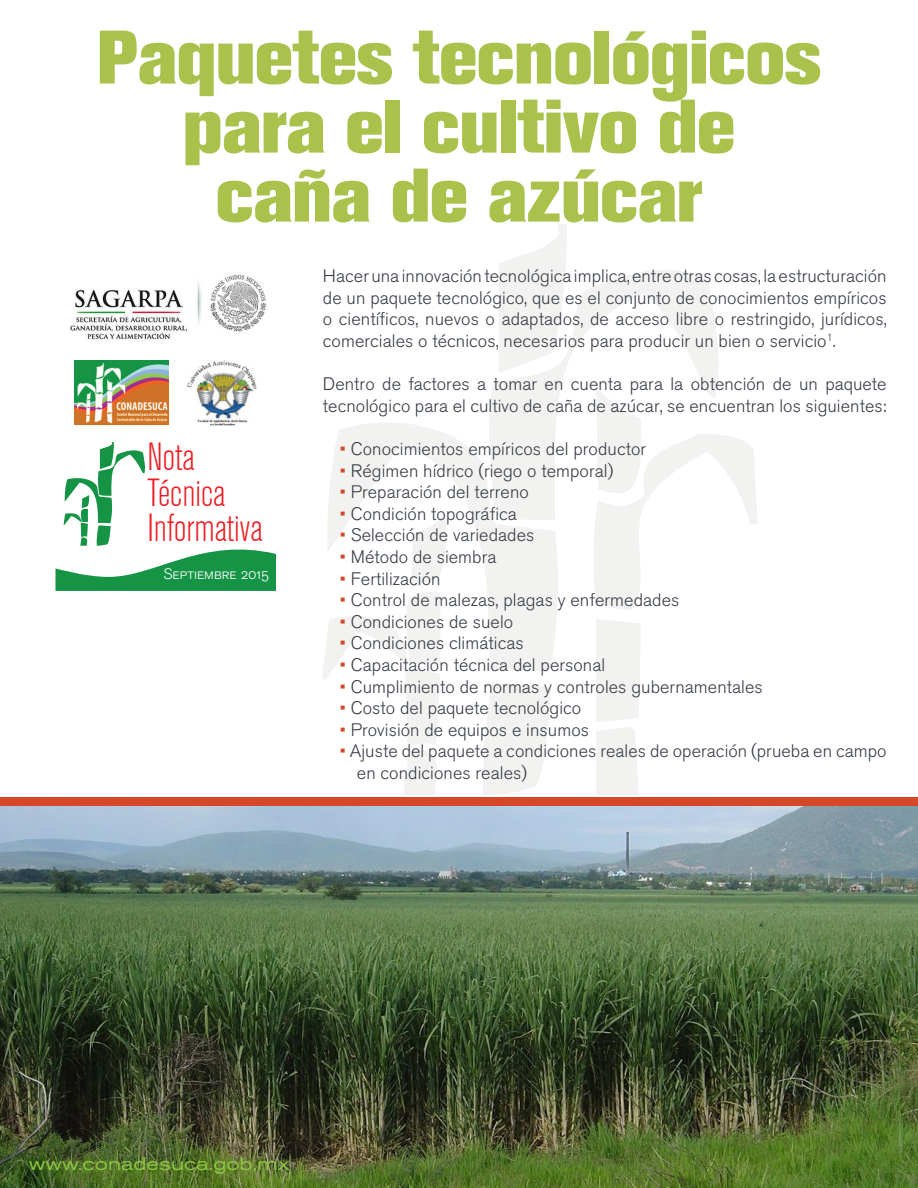
<style>
.page{position:relative;width:918px;height:1188px;background:#fff}
.page>*{position:absolute;margin:0;border:0;box-sizing:border-box;transform-origin:0 0}
.t1{font:800 75px/69px "Akzidenz Grotesk BQ";color:#aac14b;text-align:center}
.t2{font:300 condensed 38.85px/35.5px "Akzidenz Grotesk BQ";color:#ee1d23}
.t3{font:300 18px/21.6px "Akzidenz Grotesk BQ";letter-spacing:.005em;color:#383d46}
.t4{font:expanded 18px "Akzidenz Grotesk BQ";color:#8cc63f}
.t5{font:15px "Akzidenz Grotesk BQ Light SC";color:#fff}
.s1{color:#d54827}
</style>
<div class="page">
<img style="left:0;top:802px;width:918px;height:386px">
<svg style="left:322px;top:223px;width:435px;height:572px"></svg>
<img style="left:188px;top:361px;width:69px;height:65px">
<img style="left:75px;top:361px;width:94px;height:63px">
<img style="left:70px;top:274px;width:197px;height:66px">
<svg style="left:56px;top:442px;width:220px;height:149px"></svg>
<div style="left:1px;top:798px;width:917px;height:8px;background:#d54827"></div>
<p class="t1" style="left:97px;top:24px;width:725px">Paquetes tecnológicos para el cultivo de</p>
<p class="t1" style="left:216px;top:162px;width:488px">caña de azúcar</p>
<p class="t2" style="left:147px;top:440px;width:117px">Nota<br>Técnica<br>Informativa</p>
<p class="t5" style="left:164px;top:566px;width:107px">Septiembre 2015</p>
<p class="t3" style="left:323px;top:265px;width:565px;text-align:justify">Hacer una innovación tecnológica implica, entre otras cosas, la estructuración de un paquete tecnológico, que es el conjunto de conocimientos empíricos o científicos, nuevos o adaptados, de acceso libre o restringido, jurídicos, comerciales o técnicos, necesarios para producir un bien o servicio<sup>1</sup>.</p>
<p class="t3" style="left:323px;top:373px;width:565px">Dentro de factores a tomar en cuenta para la obtención de un paquete tecnológico para el cultivo de caña de azúcar, se encuentran los siguientes:</p>
<p class="t3" style="left:340px;top:438px;width:308px"><span class="s1">•</span> Conocimientos empíricos del productor</p>
<p class="t3" style="left:340px;top:460px;width:275px"><span class="s1">•</span> Régimen hídrico (riego o temporal)</p>
<p class="t3" style="left:340px;top:481px;width:191px"><span class="s1">•</span> Preparación del terreno</p>
<p class="t3" style="left:340px;top:503px;width:179px"><span class="s1">•</span> Condición topográfica</p>
<p class="t3" style="left:340px;top:525px;width:196px"><span class="s1">•</span> Selección de variedades</p>
<p class="t3" style="left:340px;top:546px;width:158px"><span class="s1">•</span> Método de siembra</p>
<p class="t3" style="left:340px;top:568px;width:102px"><span class="s1">•</span> Fertilización</p>
<p class="t3" style="left:340px;top:589px;width:341px"><span class="s1">•</span> Control de malezas, plagas y enfermedades</p>
<p class="t3" style="left:340px;top:611px;width:175px"><span class="s1">•</span> Condiciones de suelo</p>
<p class="t3" style="left:340px;top:633px;width:185px"><span class="s1">•</span> Condiciones climáticas</p>
<p class="t3" style="left:340px;top:654px;width:267px"><span class="s1">•</span> Capacitación técnica del personal</p>
<p class="t3" style="left:340px;top:676px;width:424px"><span class="s1">•</span> Cumplimiento de normas y controles gubernamentales</p>
<p class="t3" style="left:340px;top:697px;width:243px"><span class="s1">•</span> Costo del paquete tecnológico</p>
<p class="t3" style="left:340px;top:719px;width:251px"><span class="s1">•</span> Provisión de equipos e insumos</p>
<p class="t3" style="left:357px;top:741px;width:531px;text-indent:-17px"><span class="s1">•</span> Ajuste del paquete a condiciones reales de operación (prueba en campo en condiciones reales)</p>
<p class="t4" style="left:29px;top:1153px;width:262px">www.conadesuca.gob.mx</p>
</div>
